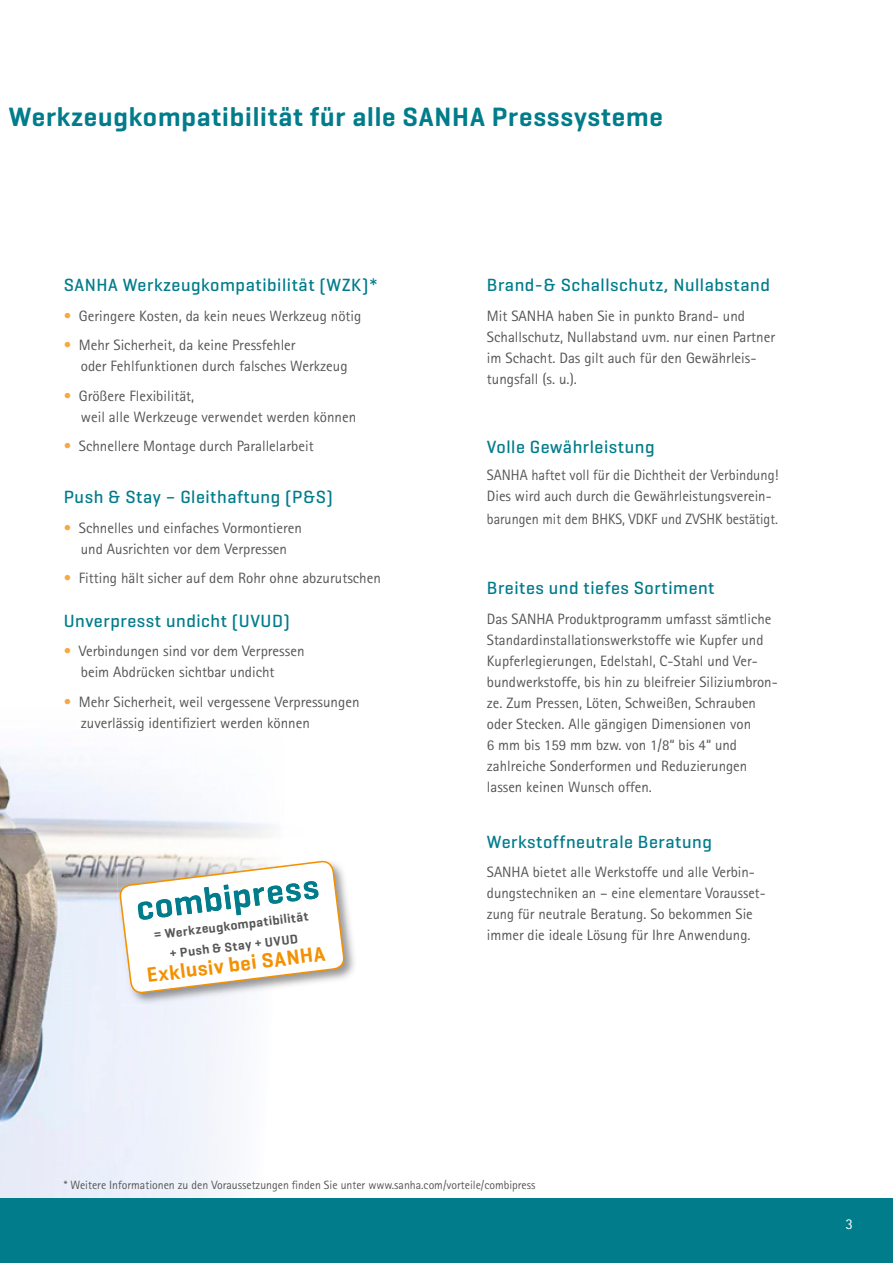
<style>
.page{position:relative;width:893px;height:1263px;background:#fff}
.page>*{position:absolute;margin:0;border:0;box-sizing:border-box;transform-origin:0 0}
.t1{font:600 27px "Geogrotesque";letter-spacing:.03em;color:#007c8b}
.t2{font:600 20.85px "Geogrotesque";color:#f39100}
.t3{font:500 18px "Geogrotesque";letter-spacing:.03em;color:#007c8b}
.t4{font:15px/21px "Rotis Sans Serif";color:#565655}
.t5{font:15px/21px "Rotis Sans Serif";color:#565655;scale:.96 1}
.t6{font:15px "Rotis Sans Serif";color:#565655;scale:.94 1}
.t7{font:15px "Rotis Sans Serif";color:#fff}
.t8{font:600 13.05px/20.9px "Geogrotesque";color:#565655;text-align:center}
.t9{font:12px "Rotis Sans Serif";color:#565655}
.s1{color:#f7a93f}
</style>
<div class="page">
<img style="left:0;top:746px;width:279px;height:137px">
<img style="left:0;top:883px;width:152px;height:315px">
<img style="left:118px;top:859px;width:237px;height:146px">
<svg style="left:119px;top:860px;width:226px;height:147px"></svg>
<div style="left:0;top:1198px;width:893px;height:65px;background:#007c8b"></div>
<h1 class="t1" style="left:9px;top:100px;width:655px">Werkzeugkompatibilität für alle SANHA Presssysteme</h1>
<p class="t3" style="left:64px;top:274px;width:316px">SANHA Werkzeugkompatibilität (WZK)*</p>
<p class="t4" style="left:64px;top:305px;width:299px"><span class="s1">•</span> Geringere Kosten, da kein neues Werkzeug nötig</p>
<p class="t4" style="left:81px;top:334px;width:268px;text-indent:-17px"><span class="s1">•</span> Mehr Sicherheit, da keine Pressfehler<br>oder Fehlfunktionen durch falsches Werkzeug</p>
<p class="t4" style="left:81px;top:385px;width:277px;text-indent:-17px"><span class="s1">•</span> Größere Flexibilität,<br>weil alle Werkzeuge verwendet werden können</p>
<p class="t4" style="left:64px;top:435px;width:251px"><span class="s1">•</span> Schnellere Montage durch Parallelarbeit</p>
<p class="t3" style="left:64px;top:486px;width:271px">Push &amp; Stay – Gleithaftung (P&amp;S)</p>
<p class="t4" style="left:64px;top:517px;width:240px;text-align:center"><span class="s1">•</span> Schnelles und einfaches Vormontieren und Ausrichten vor dem Verpressen</p>
<p class="t4" style="left:64px;top:568px;width:319px"><span class="s1">•</span> Fitting hält sicher auf dem Rohr ohne abzurutschen</p>
<p class="t3" style="left:64px;top:609px;width:228px">Unverpresst undicht (UVUD)</p>
<p class="t4" style="left:81px;top:641px;width:225px;text-indent:-17px"><span class="s1">•</span> Verbindungen sind vor dem Verpressen beim Abdrücken sichtbar undicht</p>
<p class="t4" style="left:81px;top:691px;width:280px;text-indent:-17px"><span class="s1">•</span> Mehr Sicherheit, weil vergessene Verpressungen zuverlässig identifiziert werden können</p>
<p class="t8" style="left:153px;top:924px;width:157px;rotate:-7deg">= Werkzeugkompatibilität + Push &amp; Stay + UVUD</p>
<h2 class="t2" style="left:145px;top:962px;width:181px;rotate:-7deg">Exklusiv bei SANHA</h2>
<p class="t3" style="left:487px;top:274px;width:284px">Brand-&amp; Schallschutz, Nullabstand</p>
<p class="t4" style="left:487px;top:305px;width:290px">Mit SANHA haben Sie in punkto Brand- und Schallschutz, Nullabstand uvm. nur einen Partner im Schacht. Das gilt auch für den Gewährleis&shy;tungsfall (s. u.).</p>
<p class="t3" style="left:487px;top:435px;width:169px">Volle Gewährleistung</p>
<p class="t5" style="left:487px;top:464px;width:305px">SANHA haftet voll für die Dichtheit der Verbindung!<br>Dies wird auch durch die Gewährleistungsverein-</p>
<p class="t6" style="left:487px;top:510px;width:311px">barungen mit dem BHKS, VDKF und ZVSHK bestätigt.</p>
<p class="t3" style="left:487px;top:577px;width:229px">Breites und tiefes Sortiment</p>
<p class="t4" style="left:487px;top:608px;width:292px">Das SANHA Produktprogramm umfasst sämtliche Standardinstallations werkstoffe wie Kupfer und Kupferlegierungen, Edelstahl, C-Stahl und Ver&shy;bundwerkstoffe, bis hin zu bleifreier Siliziumbron&shy;ze. Zum Pressen, Löten, Schweißen, Schrauben oder Stecken. Alle gängigen Dimensionen von<br>6 mm bis 159 mm bzw. von 1/8“ bis 4“ und zahlreiche Sonderformen und Reduzierungen lassen keinen Wunsch offen.</p>
<p class="t3" style="left:487px;top:830px;width:226px">Werkstoffneutrale Beratung</p>
<p class="t4" style="left:487px;top:862px;width:280px">SANHA bietet alle Werkstoffe und alle Verbin&shy;dungstechniken an – eine elementare Vorausset&shy;zung für neutrale Beratung. So bekommen Sie immer die ideale Lösung für Ihre Anwendung.</p>
<p class="t9" style="left:64px;top:1178px;width:473px">* Weitere Informationen zu den Voraussetzungen finden Sie unter www.sanha.com/vorteile/combipress</p>
<p class="t7" style="left:845px;top:1215px;width:9px">3</p>
</div>
